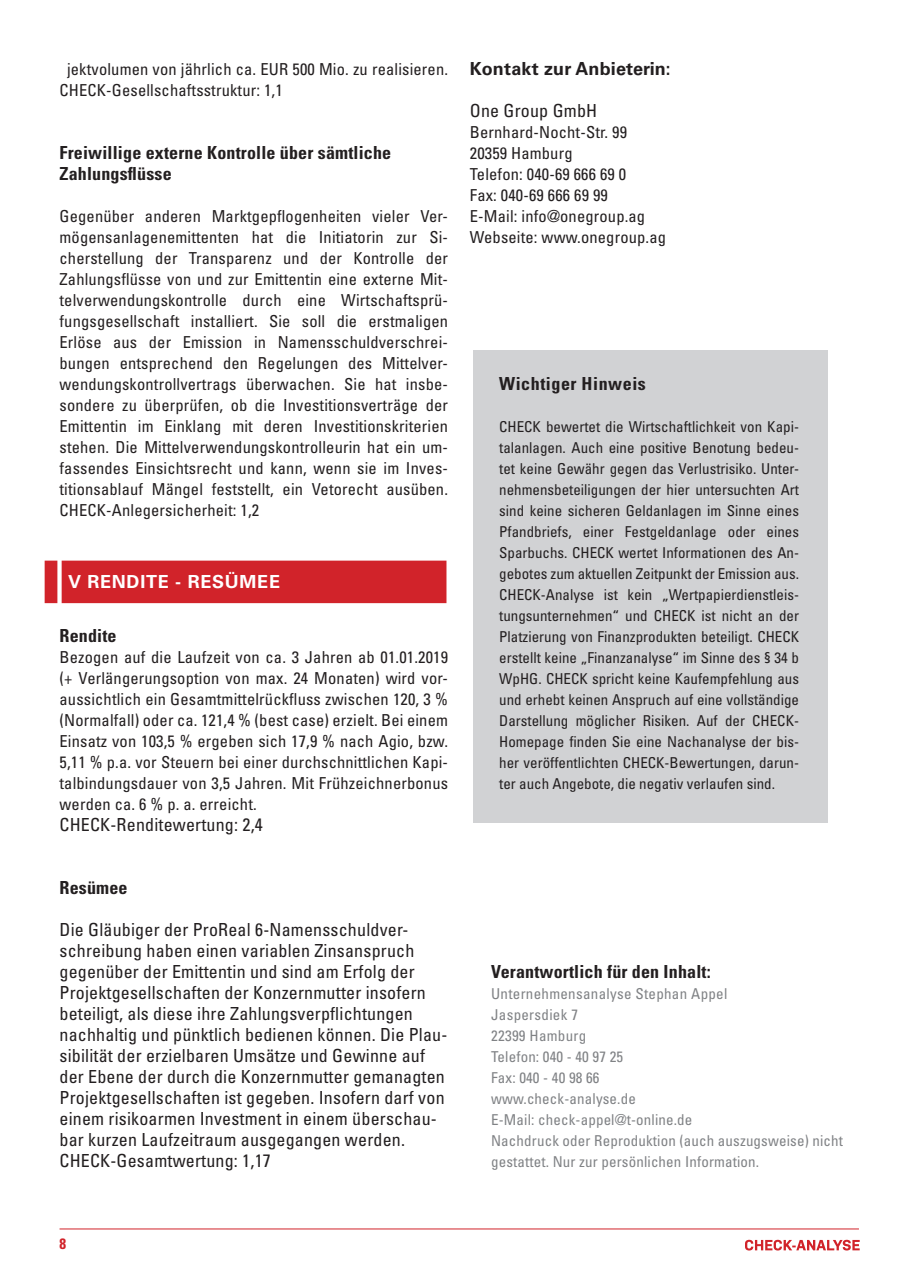
<style>
.page{position:relative;width:910px;height:1280px;background:#fff}
.page>*{position:absolute;margin:0;border:0;box-sizing:border-box;transform-origin:0 0}
.Fließtext_1_univers{font:condensed 18px/21px "Univers LT Std";letter-spacing:.01em;color:#231f20}
.Headline_2_universe{font:700 condensed 18px/21px "Univers LT Std";letter-spacing:.01em;color:#231f20}
.Headline_2_universe-2{font:700 18px "Univers LT Std";letter-spacing:.01em;color:#231f20}
.Headline_2_universe-3{font:700 18px "Univers LT Std";letter-spacing:.04em;color:#fff}
.Headline_2_universe-4{font:700 condensed 18px "Univers LT Std";letter-spacing:.03em;color:#231f20}
.Fließtext_1_univers-2{font:700 condensed 18px "Univers LT Std";letter-spacing:.01em;color:#231f20}
.Fließtext_1_univers-3{font:condensed 16.5px/21px "Univers LT Std";letter-spacing:.01em;color:#231f20}
.Fließtext_1_univers-4{font:condensed 15px/21px "Univers LT Std";color:#231f20;text-align:justify}
.Headline_2_universe-5{font:condensed 15px/21px "Univers LT Std";letter-spacing:.01em;color:#808285}
.t1{font:700 condensed 15px "Univers LT Std";color:#d1232a}
.s1{font-stretch:condensed}
</style>
<div class="page">
<div style="left:45px;top:561px;width:401px;height:42px;background:#d1232a"></div>
<svg style="left:745px;top:1240px;width:115px;height:10px"></svg>
<hr style="left:60px;top:1228px;width:799px;height:1px;background:#d1232a">
<div style="left:473px;top:351px;width:354px;height:472px;background:#d1d2d4"></div>
<p class="Fließtext_1_univers-3" style="left:60px;top:58px;width:390px;text-indent:8px">jektvolumen von jährlich ca. EUR 500 Mio. zu realisieren.<br>CHECK-Gesellschaftsstruktur: 1,1</p>
<p class="Headline_2_universe" style="left:60px;top:142px;width:333px">Freiwillige externe Kontrolle über sämtliche<br>Zahlungsflüsse</p>
<p class="Fließtext_1_univers-3" style="left:60px;top:205px;width:390px;text-align:justify">Gegenüber anderen Marktgepflogenheiten vieler Ver&shy;mögensanlagenemittenten hat die Initiatorin zur Si&shy;cherstellung der Transparenz und der Kontrolle der Zahlungsflüsse von und zur Emittentin eine externe Mit&shy;telverwendungskontrolle durch eine Wirtschaftsprü&shy;fungsgesellschaft installiert. Sie soll die erstmaligen Erlöse aus der Emission in Namensschuldverschrei&shy;bungen entsprechend den Regelungen des Mittelver&shy;wendungskontrollvertrags überwachen. Sie hat insbe&shy;sondere zu überprüfen, ob die Investitionsverträge der Emittentin im Einklang mit deren Investitionskriterien stehen. Die Mittelverwendungskontrolleurin hat ein um&shy;fassendes Einsichtsrecht und kann, wenn sie im Inves&shy;titionsablauf Mängel feststellt, ein Vetorecht ausüben.<br>CHECK-Anlegersicherheit: 1,2</p>
<p class="Headline_2_universe-3" style="left:68px;top:571px;width:213px">V RENDITE - RESÜMEE</p>
<p class="Fließtext_1_univers-2" style="left:60px;top:625px;width:59px">Rendite</p>
<p class="Fließtext_1_univers-3" style="left:60px;top:646px;width:390px;text-align:justify">Bezogen auf die Laufzeit von ca. 3 Jahren ab 01.01.2019 (+ Verlängerungsoption von max. 24 Monaten) wird vor&shy;aussichtlich ein Gesamtmittelrückfluss zwischen 120, 3 % (Normalfall) oder ca. 121,4 % (best case) erzielt. Bei einem Einsatz von 103,5 % ergeben sich 17,9 % nach Agio, bzw.<br>5,11 % p.a. vor Steuern bei einer durchschnittlichen Kapi&shy;talbindungsdauer von 3,5 Jahren. Mit Frühzeichnerbonus werden ca. 6 % p. a. erreicht.</p>
<p class="Fließtext_1_univers" style="left:60px;top:814px;width:205px">CHECK-Renditewertung: 2,4</p>
<p class="Headline_2_universe" style="left:60px;top:877px;width:70px">Resümee</p>
<p class="Fließtext_1_univers" style="left:60px;top:919px;width:389px">Die Gläubiger der ProReal 6-Namensschuldver&shy;schreibung haben einen variablen Zinsanspruch gegenüber der Emittentin und sind am Erfolg der Projektgesellschaften der Konzernmutter insofern beteiligt, als diese ihre Zahlungsverpflichtungen nachhaltig und pünktlich bedienen können. Die Plau&shy;sibilität der erzielbaren Umsätze und Gewinne auf der Ebene der durch die Konzernmutter gemanagten Projektgesellschaften ist gegeben. Insofern darf von einem risikoarmen Investment in einem überschau&shy;bar kurzen Laufzeitraum ausgegangen werden.</p>
<p class="Fließtext_1_univers" style="left:60px;top:1150px;width:213px">CHECK-Gesamtwertung: 1,17</p>
<p class="Headline_2_universe-2" style="left:470px;top:58px;width:202px">Kontakt zur Anbieterin<span class="s1">:</span></p>
<p class="Fließtext_1_univers" style="left:470px;top:100px;width:129px">One Group GmbH</p>
<p class="Fließtext_1_univers-3" style="left:470px;top:121px;width:159px">Bernhard-Nocht-Str. 99</p>
<p class="Fließtext_1_univers-3" style="left:470px;top:142px;width:158px">20359 Hamburg<br>Telefon: 040-69 666 69 0</p>
<p class="Fließtext_1_univers-3" style="left:470px;top:184px;width:198px">Fax: 040-69 666 69 99<br>E-Mail: info@onegroup.ag<br>Webseite: www.onegroup.ag</p>
<p class="Headline_2_universe-4" style="left:499px;top:373px;width:148px">Wichtiger Hinweis</p>
<p class="Fließtext_1_univers-4" style="left:499px;top:416px;width:301px">CHECK bewertet die Wirtschaftlichkeit von Kapi&shy;talanlagen. Auch eine positive Benotung bedeu&shy;tet keine Gewähr gegen das Verlustrisiko. Unter&shy;nehmensbeteiligungen der hier untersuchten Art sind keine sicheren Geldanlagen im Sinne eines Pfandbriefs, einer Festgeldanlage oder eines Sparbuchs. CHECK wertet Informationen des An&shy;gebotes zum aktuellen Zeitpunkt der Emission aus.<br>CHECK-Analyse ist kein „Wertpapierdienstleis&shy;tungsunternehmen“ und CHECK ist nicht an der Platzierung von Finanzprodukten beteiligt. CHECK erstellt keine „Finanzanalyse“ im Sinne des § 34 b WpHG. CHECK spricht keine Kaufempfehlung aus und erhebt keinen Anspruch auf eine vollständige Darstellung möglicher Risiken. Auf der CHECK-Homepage finden Sie eine Nachanalyse der bis&shy;her veröffentlichten CHECK-Bewertungen, darun&shy;ter auch Angebote, die negativ verlaufen sind.</p>
<p class="Headline_2_universe" style="left:491px;top:961px;width:221px">Verantwortlich für den Inhalt:</p>
<p class="Headline_2_universe-5" style="left:491px;top:983px;width:353px">Unternehmensanalyse Stephan Appel<br>Jaspersdiek 7<br>22399 Hamburg<br>Telefon: 040 - 40 97 25<br>Fax: 040 - 40 98 66<br>www.check-analyse.de<br>E-Mail: check-appel@t-online.de<br>Nachdruck oder Reproduktion (auch auszugsweise) nicht gestattet. Nur zur persönlichen Information.</p>
<p class="t1" style="left:60px;top:1235px;width:8px">8</p>
</div>
